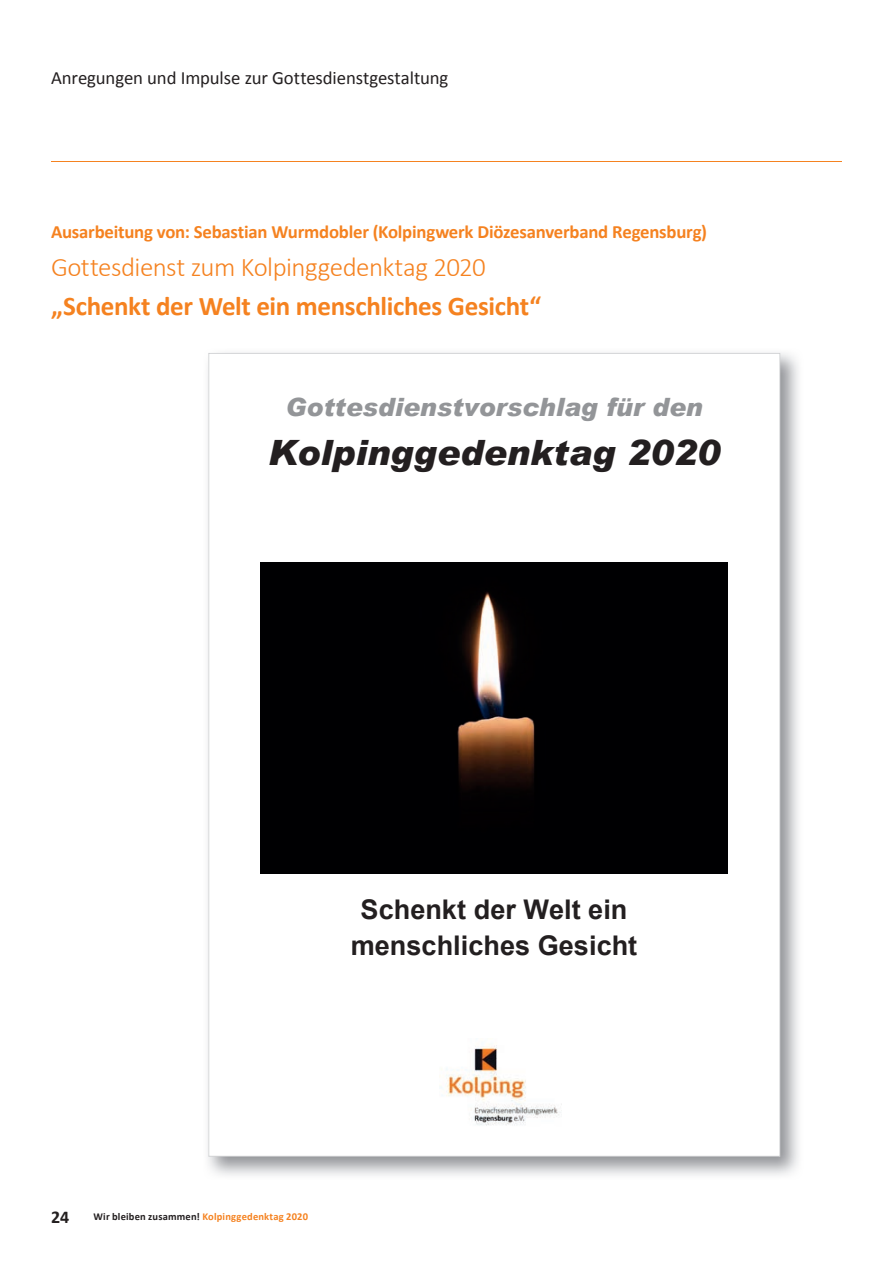
<style>
.page{position:relative;width:893px;height:1263px;background:#fff}
.page>*{position:absolute;margin:0;border:0;box-sizing:border-box;transform-origin:0 0}
.t1{font:900 34.95px "Arial";color:#231f20}
.t2{font:700 27.15px/35.8px "Arial";color:#231f20;text-align:center}
.t3{font:700 27px "Calibri";letter-spacing:-.015em;color:#f58220}
.t4{font:300 27px "Calibri";letter-spacing:-.02em;color:#f58220}
.t5{font:italic 900 25.2px "Arial";color:#939598}
.t6{font:700 18.75px "Calibri";letter-spacing:-.01em;color:#f58220}
.t7{font:18.75px "Calibri";letter-spacing:-.005em;color:#231f20}
.t8{font:700 18px "Calibri";color:#231f20}
.t9{font:700 10.5px "Calibri";letter-spacing:.02em;color:#f58220}
.s1{color:#231f20}
</style>
<div class="page">
<hr style="left:51px;top:161px;width:791px;height:1px;background:#f58220">
<img style="left:207px;top:352px;width:592px;height:824px">
<svg style="left:208px;top:353px;width:572px;height:804px"></svg>
<p class="t7" style="left:51px;top:66px;width:399px">Anregungen und Impulse zur Gottesdienstgestaltung</p>
<p class="t6" style="left:51px;top:220px;width:657px">Ausarbeitung von: Sebastian Wurmdobler (Kolpingwerk Diözesanverband Regensburg)</p>
<h3 class="t4" style="left:51px;top:251px;width:436px">Gottesdienst zum Kolpinggedenktag 2020</h3>
<h3 class="t3" style="left:51px;top:288px;width:492px">„Schenkt der Welt ein menschliches Gesicht“</h3>
<h3 class="t5" style="left:285px;top:391px;width:419px">Gottesdienstvorschlag für den</h3>
<h1 class="t1" style="left:268px;top:431px;width:454px">Kolpinggedenktag 2020</h1>
<h2 class="t2" style="left:351px;top:892px;width:288px">Schenkt der Welt ein menschliches Gesicht</h2>
<p class="t8" style="left:51px;top:1205px;width:20px">24</p>
<p class="t9" style="left:94px;top:1210px;width:216px"><span class="s1">Wir bleiben zusammen!</span> Kolpinggedenktag 2020</p>
</div>
